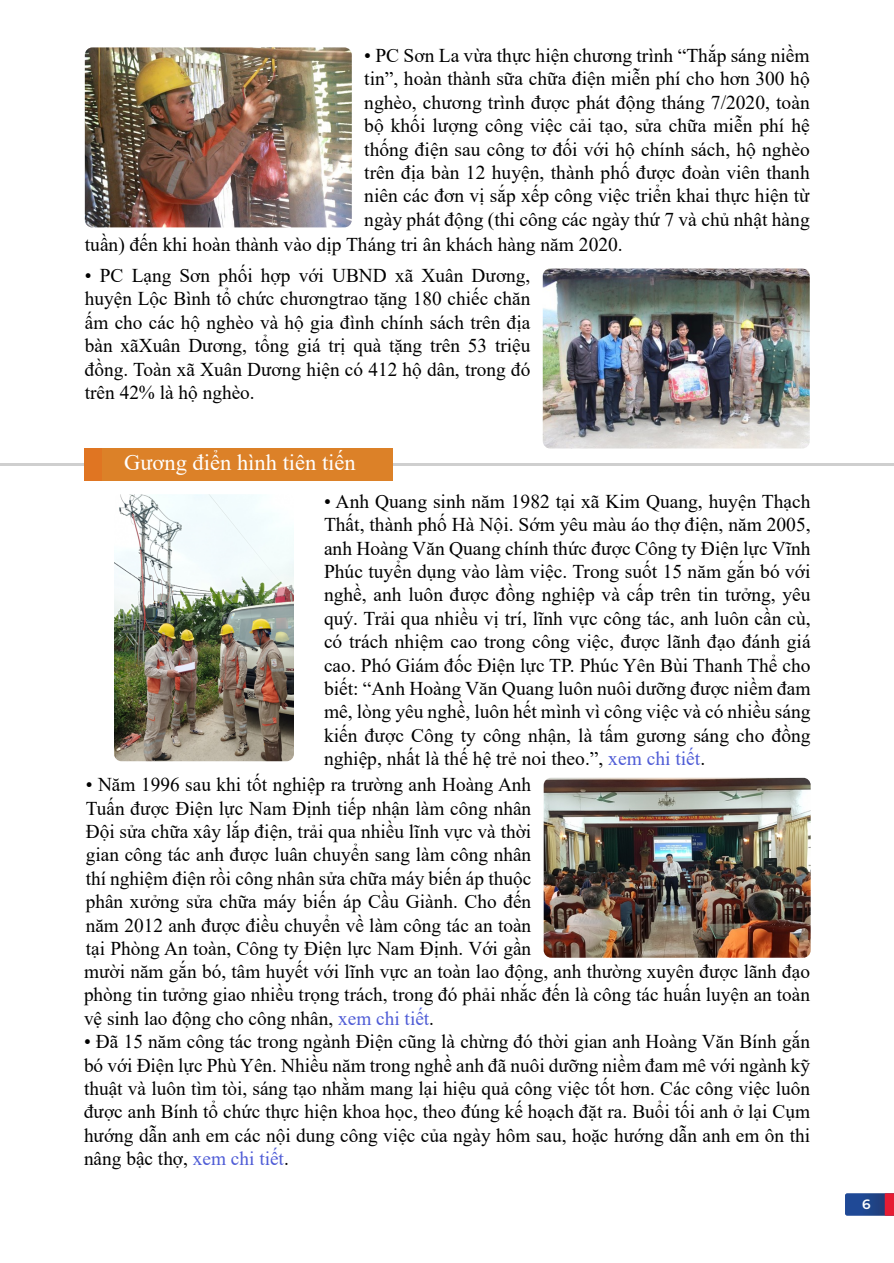
<style>
.page{position:relative;width:894px;height:1263px;background:#fff}
.page>*{position:absolute;margin:0;border:0;box-sizing:border-box;transform-origin:0 0}
.t1{font:22.5px "Times New Roman";color:#fff}
.t2{font:19.5px/23.4px "Times New Roman";color:#000;text-align:justify}
.t3{font:600 13.5px "Montserrat";color:#fff}
.s1{color:#4f5cd6}
</style>
<div class="page">
<svg style="left:845px;top:1193px;width:49px;height:23px"></svg>
<img style="left:543px;top:268px;width:267px;height:180px">
<img style="left:114px;top:494px;width:180px;height:267px">
<hr style="left:0;top:464px;width:894px;height:2px;background:#cfcfcf">
<div style="left:84px;top:448px;width:18px;height:34px;background:#e07522"></div>
<div style="left:102px;top:448px;width:291px;height:34px;background:#dc8128"></div>
<img style="left:544px;top:778px;width:267px;height:180px">
<img style="left:85px;top:47px;width:267px;height:180px">
<p class="t2" style="left:364px;top:43px;width:447px">• PC Sơn La vừa thực hiện chương trình “Thắp sáng niềm tin”, hoàn thành sữa chữa điện miễn phí cho hơn 300 hộ nghèo, chương trình được phát động tháng 7/2020, toàn bộ khối lượng công việc cải tạo, sửa chữa miễn phí hệ thống điện sau công tơ đối với hộ chính sách, hộ nghèo trên địa bàn 12 huyện, thành phố được đoàn viên thanh niên các đơn vị sắp xếp công việc triển khai thực hiện từ ngày phát động (thi công các ngày thứ 7 và chủ nhật hàng</p>
<p class="t2" style="left:85px;top:233px;width:539px">tuần) đến khi hoàn thành vào dịp Tháng tri ân khách hàng năm 2020.</p>
<p class="t2" style="left:85px;top:263px;width:447px">• PC Lạng Sơn phối hợp với UBND xã Xuân Dương, huyện Lộc Bình tổ chức chươngtrao tặng 180 chiếc chăn ấm cho các hộ nghèo và hộ gia đình chính sách trên địa bàn xãXuân Dương, tổng giá trị quà tặng trên 53 triệu đồng. Toàn xã Xuân Dương hiện có 412 hộ dân, trong đó trên 42% là hộ nghèo.</p>
<p class="t1" style="left:124px;top:447px;width:233px">Gương điển hình tiên tiến</p>
<p class="t2" style="left:324px;top:489px;width:488px">• Anh Quang sinh năm 1982 tại xã Kim Quang, huyện Thạch Thất, thành phố Hà Nội. Sớm yêu màu áo thợ điện, năm 2005, anh Hoàng Văn Quang chính thức được Công ty Điện lực Vĩnh Phúc tuyển dụng vào làm việc. Trong suốt 15 năm gắn bó với nghề, anh luôn được đồng nghiệp và cấp trên tin tưởng, yêu quý. Trải qua nhiều vị trí, lĩnh vực công tác, anh luôn cần cù, có trách nhiệm cao trong công việc, được lãnh đạo đánh giá cao. Phó Giám đốc Điện lực TP. Phúc Yên Bùi Thanh Thể cho biết: “Anh Hoàng Văn Quang luôn nuôi dưỡng được niềm đam mê, lòng yêu nghề, luôn hết mình vì công việc và có nhiều sáng kiến được Công ty công nhận, là tấm gương sáng cho đồng nghiệp, nhất là thế hệ trẻ noi theo.”, <span class="s1">xem chi tiết</span>.</p>
<p class="t2" style="left:84px;top:772px;width:728px;text-align:left">• Năm 1996 sau khi tốt nghiệp ra trường anh Hoàng Anh<br>Tuấn được Điện lực Nam Định tiếp nhận làm công nhân<br>Đội sửa chữa xây lắp điện, trải qua nhiều lĩnh vực và thời<br>gian công tác anh được luân chuyển sang làm công nhân<br>thí nghiệm điện rồi công nhân sửa chữa máy biến áp thuộc<br>phân xưởng sửa chữa máy biến áp Cầu Giành. Cho đến<br>năm 2012 anh được điều chuyển về làm công tác an toàn<br>tại Phòng An toàn, Công ty Điện lực Nam Định. Với gần<br>mười năm gắn bó, tâm huyết với lĩnh vực an toàn lao động, anh thường xuyên được lãnh đạo phòng tin tưởng giao nhiều trọng trách, trong đó phải nhắc đến là công tác huấn luyện an toàn vệ sinh lao động cho công nhân, <span class="s1">xem chi tiết</span>.</p>
<p class="t2" style="left:84px;top:1029px;width:728px">• Đã 15 năm công tác trong ngành Điện cũng là chừng đó thời gian anh Hoàng Văn Bính gắn bó với Điện lực Phù Yên. Nhiều năm trong nghề anh đã nuôi dưỡng niềm đam mê với ngành kỹ thuật và luôn tìm tòi, sáng tạo nhằm mang lại hiệu quả công việc tốt hơn. Các công việc luôn được anh Bính tổ chức thực hiện khoa học, theo đúng kế hoạch đặt ra. Buổi tối anh ở lại Cụm hướng dẫn anh em các nội dung công việc của ngày hôm sau, hoặc hướng dẫn anh em ôn thi nâng bậc thợ, <span class="s1">xem chi tiết</span>.</p>
<p class="t3" style="left:862px;top:1195px;width:10px">6</p>
</div>
